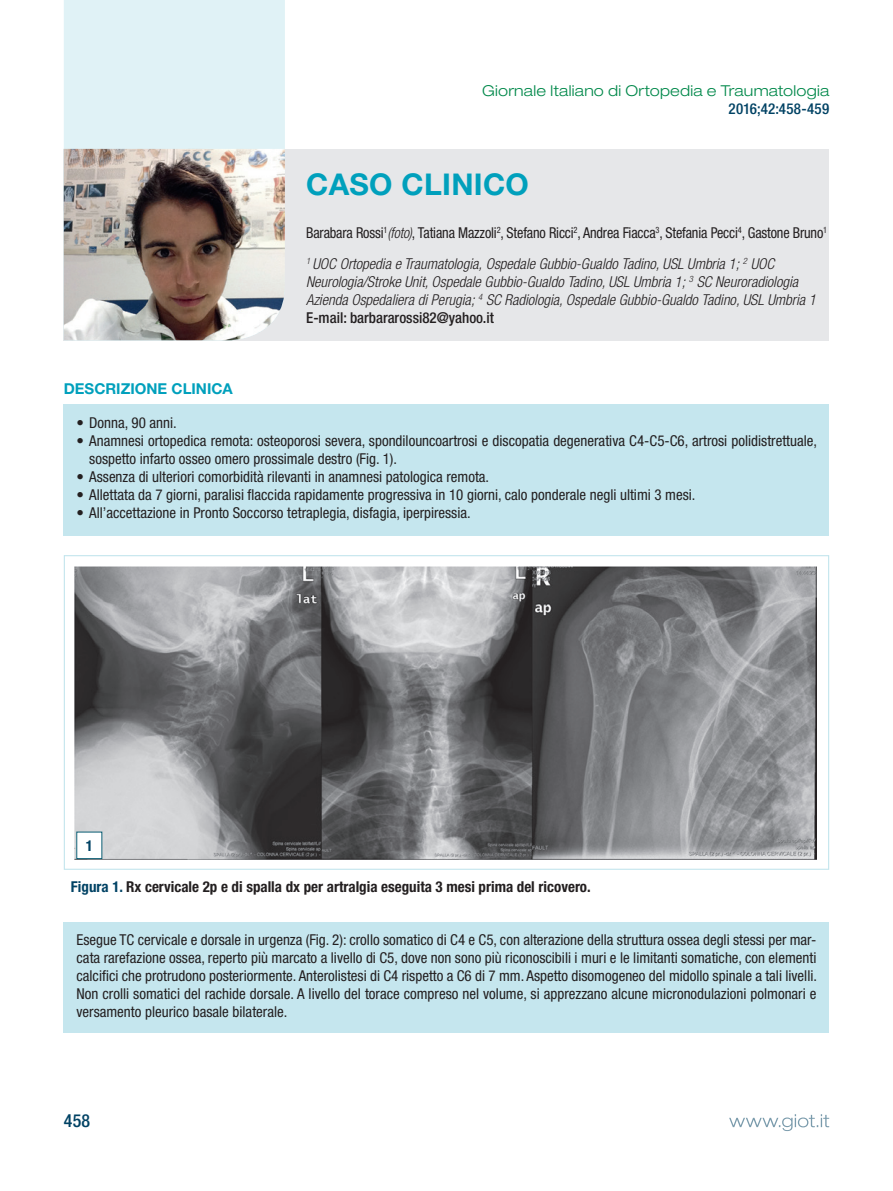
<style>
.page{position:relative;width:893px;height:1191px;background:#fff}
.page>*{position:absolute;margin:0;border:0;box-sizing:border-box;transform-origin:0 0}
.t1{font:700 30px "Helvetica Neue LT Std";letter-spacing:.01em;color:#00a0bc}
.t2{font:500 condensed 18px "Helvetica Neue LT Std";color:#004264}
.t3{font:condensed 15px/18px "Helvetica Neue LT Std";color:#231f20}
.t4{font:italic 300 condensed 15px/18px "Helvetica Neue LT Std";color:#231f20}
.t5{font:condensed 15px/30.8px "Helvetica Neue LT Std";color:#231f20;scale:.95 1}
.t6{font:700 condensed 15px "Helvetica Neue LT Std";color:#231f20}
.t7{font:300 expanded 15px "Helvetica Neue LT Std";letter-spacing:.015em;color:#00884a}
.t8{font:700 15px "Helvetica Neue LT Std";color:#00a0bc}
.t9{font:500 condensed 15px "Helvetica Neue LT Std";letter-spacing:.015em;color:#004264}
.t10{font:700 condensed 15px "Helvetica Neue LT Std";color:#004264}
.s1{font-weight:300;font-style:italic}
.s2{font-weight:500;font-style:normal}
.s3{color:#004264}
</style>
<div class="page">
<div style="left:64px;top:149px;width:765px;height:191px;background:#e6e7e9"></div>
<div style="left:64px;top:0;width:221px;height:149px;background:#e0f2f6"></div>
<svg style="left:729px;top:1114px;width:100px;height:17px"></svg>
<img style="left:64px;top:149px;width:221px;height:191px">
<div style="left:64px;top:404px;width:765px;height:132px;background:#c5e6ee"></div>
<img style="left:75px;top:566px;width:741px;height:293px">
<div style="left:77px;top:832px;width:25px;height:26px;background:#fff"></div>
<div style="left:64px;top:922px;width:765px;height:110px;background:#c5e6ee"></div>
<p class="t7" style="left:482px;top:81px;width:349px">Giornale Italiano di Ortopedia e Traumatologia</p>
<p class="t9" style="left:729px;top:99px;width:102px">2016;42:458-459</p>
<p class="t8" style="left:64px;top:379px;width:171px">DESCRIZIONE CLINICA</p>
<h1 class="t1" style="left:306px;top:166px;width:224px">CASO CLINICO</h1>
<p class="t5" style="left:306px;top:218px;width:550px">Barabara Rossi<sup>1</sup><span class="s1">(foto)</span>, Tatiana Mazzoli<sup>2</sup>, Stefano Ricci<sup>2</sup>, Andrea Fiacca<sup>3</sup>, Stefania Pecci<sup>4</sup>, Gastone Bruno<sup>1<br></sup><sup>1</sup> <span class="s1">UOC Ortopedia e Traumatologia, Ospedale Gubbio-Gualdo Tadino, USL Umbria 1;</span> <sup>2</sup> <span class="s1">UOC</span></p>
<p class="t4" style="left:306px;top:273px;width:511px">Neurologia/Stroke Unit, Ospedale Gubbio-Gualdo Tadino, USL Umbria 1; <sup>3</sup> SC Neuroradiologia<br>Azienda Ospedaliera di Perugia; <sup>4</sup> SC Radiologia, Ospedale Gubbio-Gualdo Tadino, USL Umbria 1<br><span class="s2">E-mail: barbararossi82@yahoo.it</span></p>
<p class="t3" style="left:77px;top:413px;width:102px">• Donna, 90 anni.</p>
<p class="t3" style="left:89px;top:431px;width:729px;text-indent:-13px">• Anamnesi ortopedica remota: osteoporosi severa, spondilouncoartrosi e discopatia degenerativa C4-C5-C6, artrosi polidistrettuale, sospetto infarto osseo omero prossimale destro (Fig. 1).</p>
<p class="t3" style="left:77px;top:467px;width:414px">• Assenza di ulteriori comorbidità rilevanti in anamnesi patologica remota.</p>
<p class="t3" style="left:77px;top:485px;width:620px">• Allettata da 7 giorni, paralisi flaccida rapidamente progressiva in 10 giorni, calo ponderale negli ultimi 3 mesi.</p>
<p class="t3" style="left:77px;top:503px;width:396px">• All’accettazione in Pronto Soccorso tetraplegia, disfagia, iperpiressia.</p>
<p class="t10" style="left:86px;top:836px;width:9px">1</p>
<p class="t6" style="left:71px;top:877px;width:521px"><span class="s3">Figura 1.</span> Rx cervicale 2p e di spalla dx per artralgia eseguita 3 mesi prima del ricovero.</p>
<p class="t3" style="left:77px;top:931px;width:742px;text-align:justify">Esegue TC cervicale e dorsale in urgenza (Fig. 2): crollo somatico di C4 e C5, con alterazione della struttura ossea degli stessi per mar&shy;cata rarefazione ossea, reperto più marcato a livello di C5, dove non sono più riconoscibili i muri e le limitanti somatiche, con elementi calcifici che protrudono posteriormente. Anterolistesi di C4 rispetto a C6 di 7 mm. Aspetto disomogeneo del midollo spinale a tali livelli.<br>Non crolli somatici del rachide dorsale. A livello del torace compreso nel volume, si apprezzano alcune micronodulazioni polmonari e versamento pleurico basale bilaterale.</p>
<p class="t2" style="left:64px;top:1110px;width:28px">458</p>
</div>
